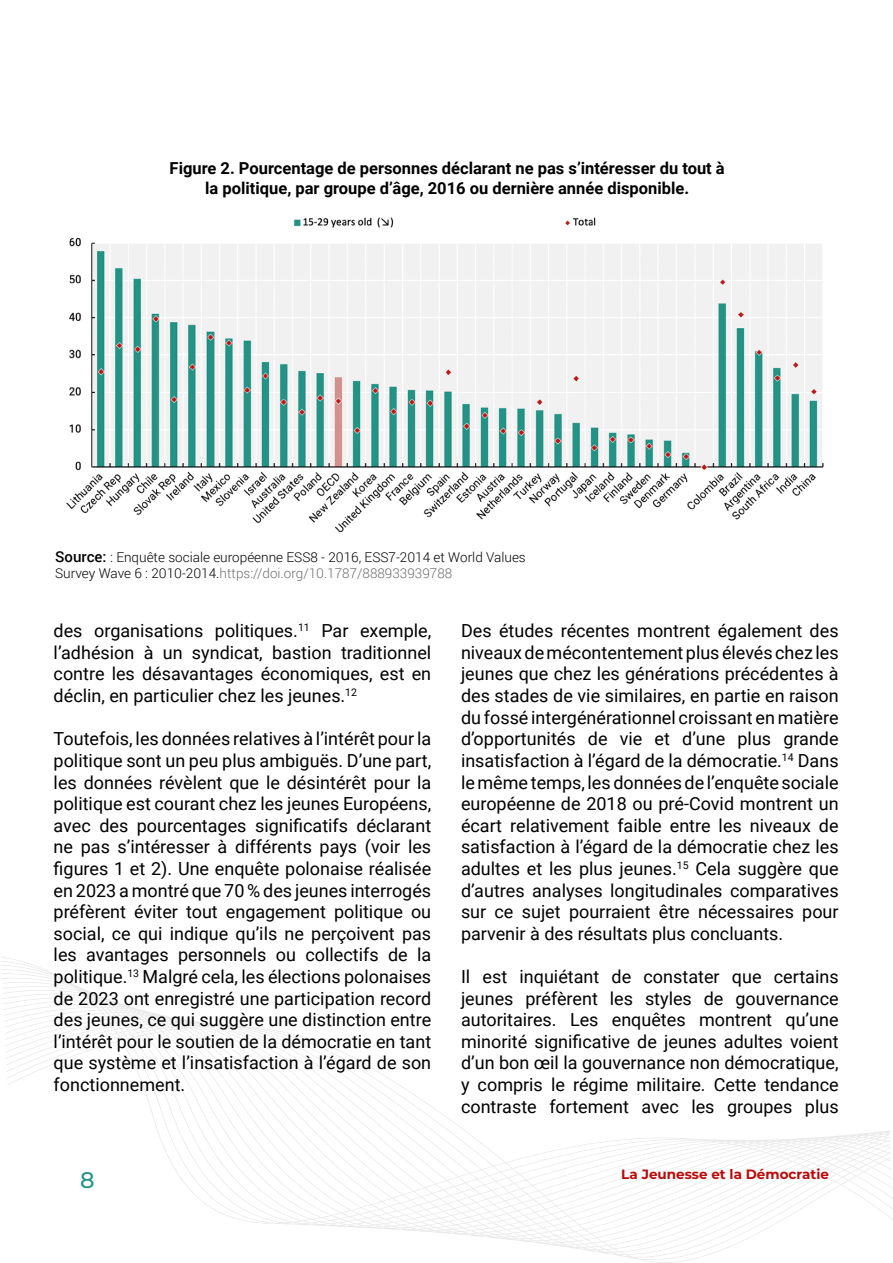
<style>
.page{position:relative;width:893px;height:1263px;background:#fff}
.page>*{position:absolute;margin:0;border:0;box-sizing:border-box;transform-origin:0 0}
.t1{font:500 22.5px "Montserrat";color:#229286}
.t2{font:18px/21.6px "Roboto";color:#000;text-align:justify}
.t3{font:700 16.5px/19.8px "Roboto";color:#000;text-align:center}
.t4{font:300 13.5px/16.2px "Roboto";color:#000}
.t5{font:700 13.5px "Montserrat";color:#ba0909}
.s1{font-weight:500;font-size:15px}
.s2{color:#6f6f71}
</style>
<div class="page">
<svg style="left:2px;top:957px;width:891px;height:305px"></svg>
<svg style="left:298px;top:1130px;width:593px;height:122px"></svg>
<img style="left:66px;top:217px;width:758px;height:316px">
<p class="t3" style="left:170px;top:158px;width:557px">Figure 2. Pourcentage de personnes déclarant ne pas s’intéresser du tout à la politique, par groupe d’âge, 2016 ou dernière année disponible.</p>
<p class="t4" style="left:55px;top:549px;width:472px"><span class="s1">Source:</span> : Enquête sociale européenne ESS8 - 2016, ESS7-2014 et World Values<br>Survey Wave 6 : 2010-2014.<span class="s2">https://doi.org/10.1787/888933939788</span></p>
<p class="t2" style="left:54px;top:619px;width:379px">des organisations politiques.<sup>11</sup> Par exemple, l’adhésion à un syndicat, bastion traditionnel contre les désavantages économiques, est en déclin, en particulier chez les jeunes.<sup>12</sup></p>
<p class="t2" style="left:54px;top:727px;width:379px">Toutefois, les données relatives à l’intérêt pour la politique sont un peu plus ambiguës. D’une part, les données révèlent que le désintérêt pour la politique est courant chez les jeunes Européens, avec des pourcentages significatifs déclarant ne pas s’intéresser à différents pays (voir les figures 1 et 2). Une enquête polonaise réalisée en 2023 a montré que 70 % des jeunes interrogés préfèrent éviter tout engagement politique ou social, ce qui indique qu’ils ne perçoivent pas les avantages personnels ou collectifs de la politique.<sup>13</sup> Malgré cela, les élections polonaises de 2023 ont enregistré une participation record des jeunes, ce qui suggère une distinction entre l’intérêt pour le soutien de la démocratie en tant que système et l’insatisfaction à l’égard de son fonctionnement.</p>
<p class="t1" style="left:80px;top:1164px;width:16px">8</p>
<p class="t2" style="left:461px;top:619px;width:379px">Des études récentes montrent également des niveaux de mécontentement plus élevés chez les jeunes que chez les générations précédentes à des stades de vie similaires, en partie en raison du fossé intergénérationnel croissant en matière d’opportunités de vie et d’une plus grande insatisfaction à l’égard de la démocratie.<sup>14</sup> Dans le même temps, les données de l’enquête sociale européenne de 2018 ou pré-Covid montrent un écart relativement faible entre les niveaux de satisfaction à l’égard de la démocratie chez les adultes et les plus jeunes.<sup>15</sup> Cela suggère que d’autres analyses longitudinales comparatives sur ce sujet pourraient être nécessaires pour parvenir à des résultats plus concluants.</p>
<p class="t2" style="left:461px;top:965px;width:379px">Il est inquiétant de constater que certains jeunes préfèrent les styles de gouvernance autoritaires. Les enquêtes montrent qu’une minorité significative de jeunes adultes voient d’un bon œil la gouvernance non démocratique, y compris le régime militaire. Cette tendance contraste fortement avec les groupes plus</p>
<p class="t5" style="left:621px;top:1165px;width:209px">La Jeunesse et la Démocratie</p>
</div>
